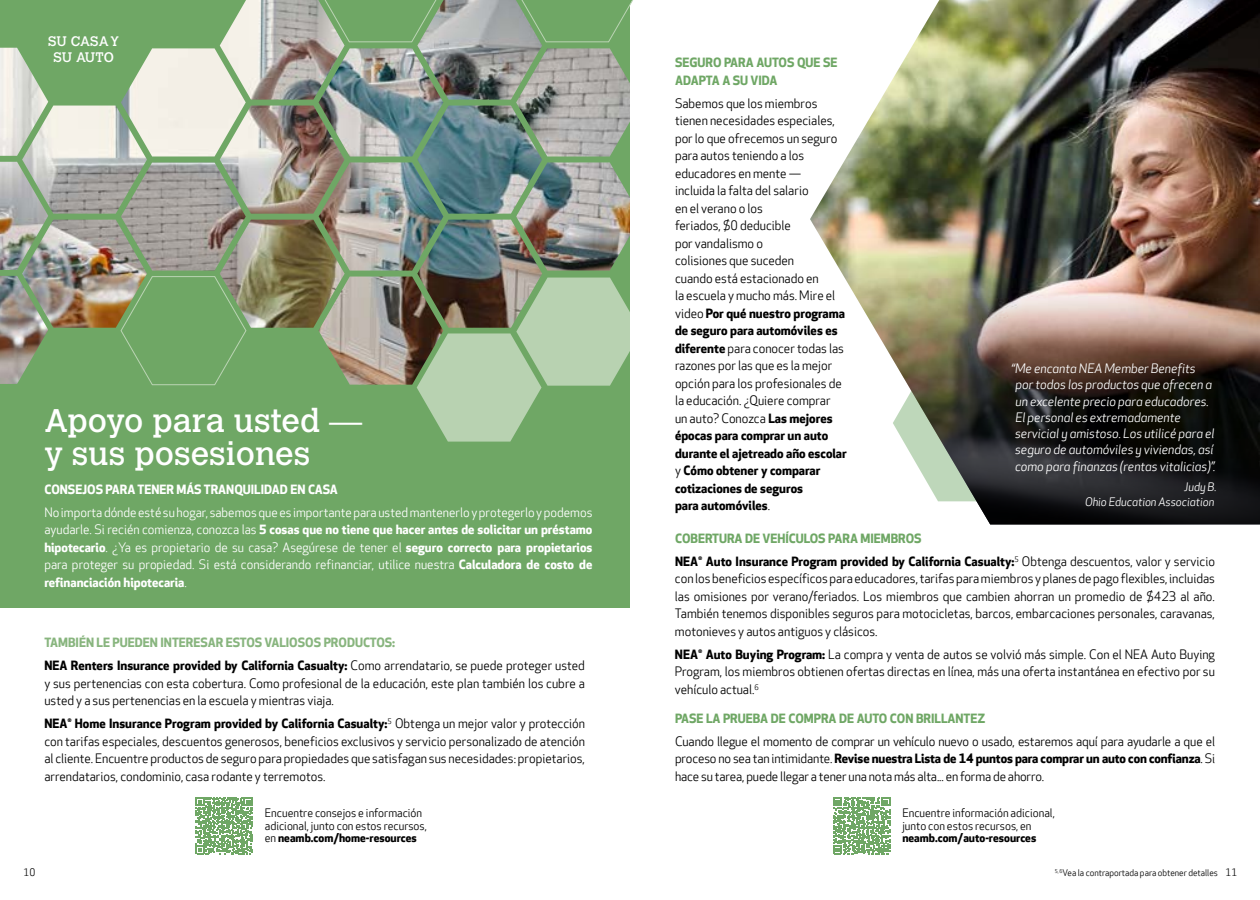
<style>
.page{position:relative;width:1260px;height:900px;background:#fff}
.page>*{position:absolute;margin:0;border:0;box-sizing:border-box;transform-origin:0 0}
.t1{font:32.5px/32.5px "Calvert MT Std";color:#fff}
.t2{font:13.75px/16.2px "Calvert MT Std";color:#fff;text-align:center}
.t3{font:12.5px/17.5px "Apex New";color:#000;text-align:justify}
.t4{font:12.5px/17.5px "Apex New";color:#fff;text-align:justify}
.t5{font:700 12.5px/23.1px "Apex New";color:#000}
.t6{font:italic 12.5px/16.2px "Apex New";color:#fff}
.t7{font:700 12.5px/17.5px "Apex New";color:#6fa765}
.t8{font:700 12.5px "Apex New";color:#fff}
.t9{font:11.25px/12.5px "Apex New";color:#000}
.t10{font:italic 11.25px/15px "Apex New";color:#fff;text-align:right}
.t11{font:700 11.25px "Apex New";color:#000}
.t12{font:10px "Apex New";color:#000}
.t13{font:8.75px "Apex New";color:#000}
.s1{font-weight:700}
.s2{color:#6fa765}
.s3{font-weight:400}
.s4{color:#88b57e}
.s5{font-size:10px}
</style>
<div class="page">
<svg style="left:196px;top:797px;width:57px;height:57px"></svg>
<svg style="left:833px;top:797px;width:57px;height:57px"></svg>
<div style="left:0;top:0;width:630px;height:608px;background:#6fa765"></div>
<img style="left:810px;top:0;width:450px;height:524px">
<img style="left:0;top:0;width:630px;height:385px">
<svg style="left:120px;top:276px;width:127px;height:110px"></svg>
<svg style="left:514px;top:0;width:119px;height:43px"></svg>
<svg style="left:317px;top:0;width:127px;height:43px"></svg>
<svg style="left:417px;top:278px;width:213px;height:164px"></svg>
<p class="t2" style="left:48px;top:33px;width:72px">SU CASA Y<br>SU AUTO</p>
<p class="t7" style="left:675px;top:54px;width:164px">SEGURO PARA AUTOS QUE SE<br>ADAPTA A SU VIDA</p>
<p class="t3" style="left:675px;top:95px;width:173px;text-align:left">Sabemos que los miembros tienen necesidades especiales, por lo que ofrecemos un seguro para autos teniendo a los educadores en mente —<br>incluida la falta del salario<br>en el verano o los<br>feriados, $0 deducible<br>por vandalismo o<br>colisiones que suceden<br>cuando está estacionado en<br>la escuela y mucho más. Mire el video <span class="s1">Por qué nuestro programa de seguro para automóviles es diferente</span> para conocer todas las razones por las que es la mejor opción para los profesionales de la educación. ¿Quiere comprar<br>un auto? Conozca <span class="s1">Las mejores épocas para comprar un auto durante el ajetreado año escolar </span>y <span class="s1">Cómo obtener y comparar cotizaciones de seguros<br>para automóviles</span>.</p>
<p class="t6" style="left:1011px;top:361px;width:206px">“Me encanta NEA Member Benefits por todos los productos que ofrecen a un excelente precio para educadores.<br>El personal es extremadamente servicial y amistoso. Los utilicé para el seguro de automóviles y viviendas, así como para finanzas (rentas vitalicias)”.</p>
<p class="t10" style="left:1085px;top:480px;width:133px">Judy B.<br>Ohio Education Association</p>
<h1 class="t1" style="left:44px;top:405px;width:319px">Apoyo para usted — y sus posesiones</h1>
<p class="t8" style="left:44px;top:482px;width:295px">CONSEJOS PARA TENER MÁS TRANQUILIDAD EN CASA</p>
<p class="t4" style="left:44px;top:504px;width:550px">No importa dónde esté su hogar, sabemos que es importante para usted mantenerlo y protegerlo y podemos ayudarle. Si recién comienza, conozca las <span class="s1">5 cosas que no tiene que hacer antes de solicitar un préstamo hipotecario</span>. ¿Ya es propietario de su casa? Asegúrese de tener el <span class="s1">seguro correcto para propietarios </span>para proteger su propiedad. Si está considerando refinanciar, utilice nuestra <span class="s1">Calculadora de costo de refinanciación hipotecaria</span>.</p>
<p class="t5" style="left:675px;top:527px;width:542px"><span class="s2">COBERTURA DE VEHÍCULOS PARA MIEMBROS<br></span>NEA® Auto Insurance Program provided by California Casualty:<sup>5</sup> <span class="s3">Obtenga descuentos, valor y servicio</span></p>
<p class="t3" style="left:675px;top:570px;width:542px">con los beneficios específicos para educadores, tarifas para miembros y planes de pago flexibles, incluidas las omisiones por verano/feriados. Los miembros que cambien ahorran un promedio de $423 al año.<br>También tenemos disponibles seguros para motocicletas, barcos, embarcaciones personales, caravanas, motonieves y autos antiguos y clásicos.</p>
<p class="t3" style="left:675px;top:646px;width:541px"><span class="s1">NEA® Auto Buying Program:</span> La compra y venta de autos se volvió más simple. Con el NEA Auto Buying Program, los miembros obtienen ofertas directas en línea, más una oferta instantánea en efectivo por su vehículo actual.<sup>6</sup></p>
<p class="t7" style="left:675px;top:710px;width:312px">PASE LA PRUEBA DE COMPRA DE AUTO CON BRILLANTEZ</p>
<p class="t3" style="left:675px;top:733px;width:542px">Cuando llegue el momento de comprar un vehículo nuevo o usado, estaremos aquí para ayudarle a que el proceso no sea tan intimidante. <span class="s1">Revise nuestra Lista de 14 puntos para comprar un auto con confianza</span>. Si hace su tarea, puede llegar a tener una nota más alta... en forma de ahorro.</p>
<p class="t5" style="left:44px;top:631px;width:542px"><span class="s4">TAMBIÉN LE PUEDEN INTERESAR ESTOS VALIOSOS PRODUCTOS:<br></span>NEA Renters Insurance provided by California Casualty: <span class="s3">Como arrendatario, se puede proteger usted</span></p>
<p class="t3" style="left:44px;top:675px;width:542px">y sus pertenencias con esta cobertura. Como profesional de la educación, este plan también los cubre a usted y a sus pertenencias en la escuela y mientras viaja.</p>
<p class="t3" style="left:44px;top:715px;width:542px"><span class="s1">NEA® Home Insurance Program provided by California Casualty:</span><sup>5</sup> Obtenga un mejor valor y protección con tarifas especiales, descuentos generosos, beneficios exclusivos y servicio personalizado de atención al cliente. Encuentre productos de seguro para propiedades que satisfagan sus necesidades: propietarios, arrendatarios, condominio, casa rodante y terremotos.</p>
<p class="t9" style="left:265px;top:808px;width:164px">Encuentre consejos e información adicional, junto con estos recursos, en <span class="s1">neamb.com/home-resources</span></p>
<p class="t9" style="left:902px;top:807px;width:154px">Encuentre información adicional, junto con estos recursos, en</p>
<p class="t11" style="left:902px;top:831px;width:135px">neamb.com/auto-resources</p>
<p class="t12" style="left:23px;top:866px;width:13px">10</p>
<p class="t13" style="left:1055px;top:868px;width:184px"><sup>5,</sup> <sup>6</sup>Vea la contraportada para obtener detalles <span class="s5">11</span></p>
</div>
